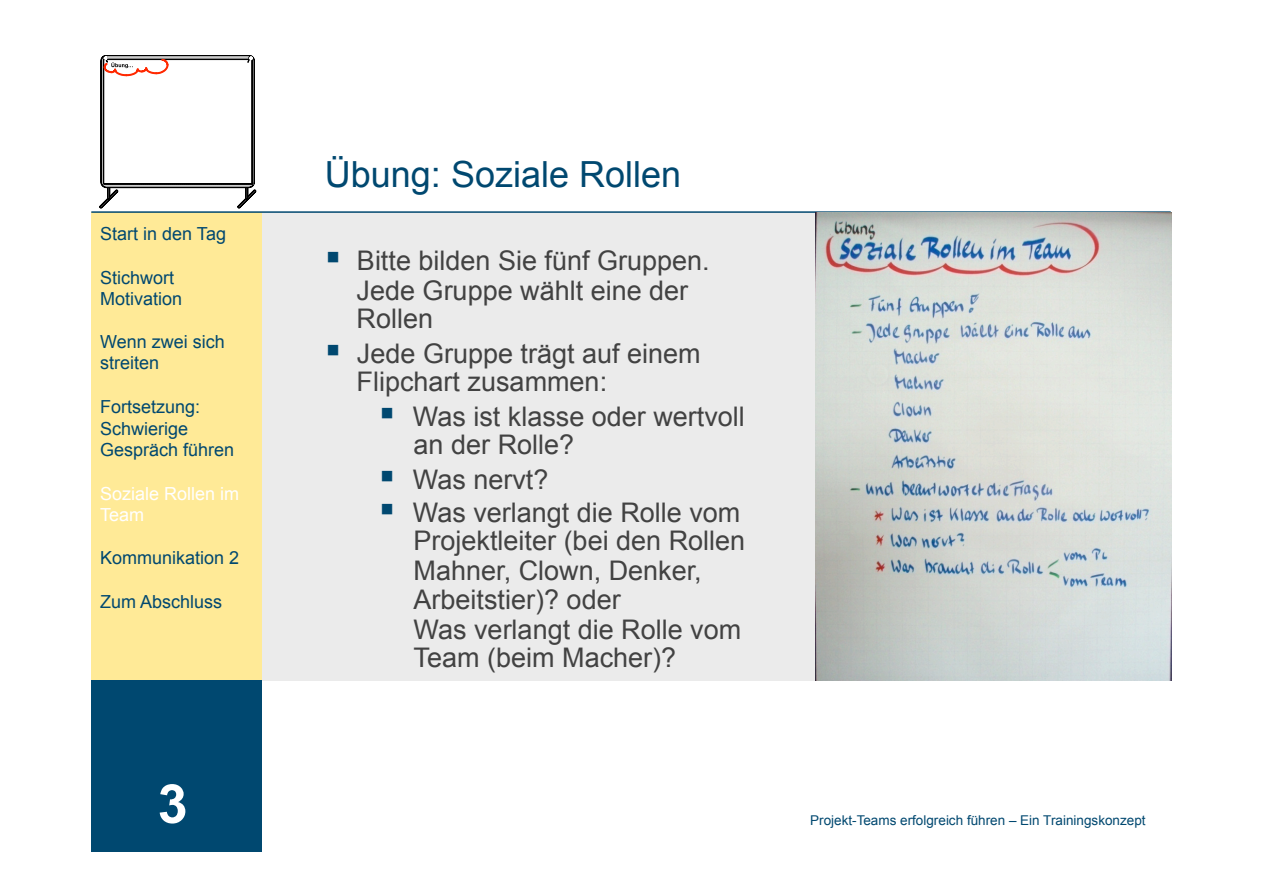
<style>
.page{position:relative;width:1263px;height:893px;background:#fff}
.page>*{position:absolute;margin:0;border:0;box-sizing:border-box;transform-origin:0 0}
.t1{font:700 54px "Arial";color:#fff}
.t2{font:36px "Arial";color:#004870}
.t3{font:27px/29.1px "Arial";color:#424242}
.t4{font:18px/21px "Arial";color:#004870}
.t5{font:18px/21px "Arial";color:#fff}
.t6{font:13.5px "Arial";color:#004870}
.s1{color:#004870}
</style>
<div class="page">
<div style="left:253px;top:212px;width:918px;height:468px;background:#ebebeb"></div>
<div style="left:91px;top:212px;width:170px;height:478px;background:#ffea97"></div>
<div style="left:91px;top:680px;width:170px;height:171px;background:#004870"></div>
<hr style="left:91px;top:211px;width:1080px;height:2px;background:#004870">
<svg style="left:100px;top:55px;width:156px;height:153px"></svg>
<img style="left:816px;top:212px;width:355px;height:468px">
<p class="t4" style="left:100px;top:223px;width:127px">Start in den Tag</p>
<p class="t4" style="left:100px;top:267px;width:84px">Stichwort<br>Motivation</p>
<p class="t4" style="left:100px;top:331px;width:126px">Wenn zwei sich streiten</p>
<p class="t4" style="left:100px;top:395px;width:136px;line-height:21.8px">Fortsetzung:<br>Schwierige<br>Gespräch führen</p>
<p class="t5" style="left:100px;top:483px;width:141px">Soziale Rollen im<br>Team</p>
<p class="t4" style="left:100px;top:547px;width:141px">Kommunikation 2</p>
<p class="t4" style="left:100px;top:591px;width:124px">Zum Abschluss</p>
<h1 class="t1" style="left:158px;top:774px;width:32px">3</h1>
<h2 class="t2" style="left:325px;top:154px;width:358px">Übung: Soziale Rollen</h2>
<p class="t3" style="left:357px;top:246px;width:355px;text-indent:-31px"><span class="s1">▪</span> Bitte bilden Sie fünf Gruppen.<br>Jede Gruppe wählt eine der<br>Rollen</p>
<p class="t3" style="left:357px;top:339px;width:346px;line-height:28.5px;text-indent:-31px"><span class="s1">▪</span> Jede Gruppe trägt auf einem<br>Flipchart zusammen:</p>
<p class="t3" style="left:414px;top:402px;width:333px;line-height:28.5px;text-indent:-35px"><span class="s1">▪</span> Was ist klasse oder wertvoll an der Rolle?</p>
<p class="t3" style="left:379px;top:465px;width:171px"><span class="s1">▪</span> Was nervt?</p>
<p class="t3" style="left:414px;top:498px;width:333px;text-indent:-35px"><span class="s1">▪</span> Was verlangt die Rolle vom<br>Projektleiter (bei den Rollen<br>Mahner, Clown, Denker,<br>Arbeitstier)? oder<br>Was verlangt die Rolle vom<br>Team (beim Macher)?</p>
<p class="t6" style="left:810px;top:813px;width:337px">Projekt-Teams erfolgreich führen – Ein Trainingskonzept</p>
</div>
